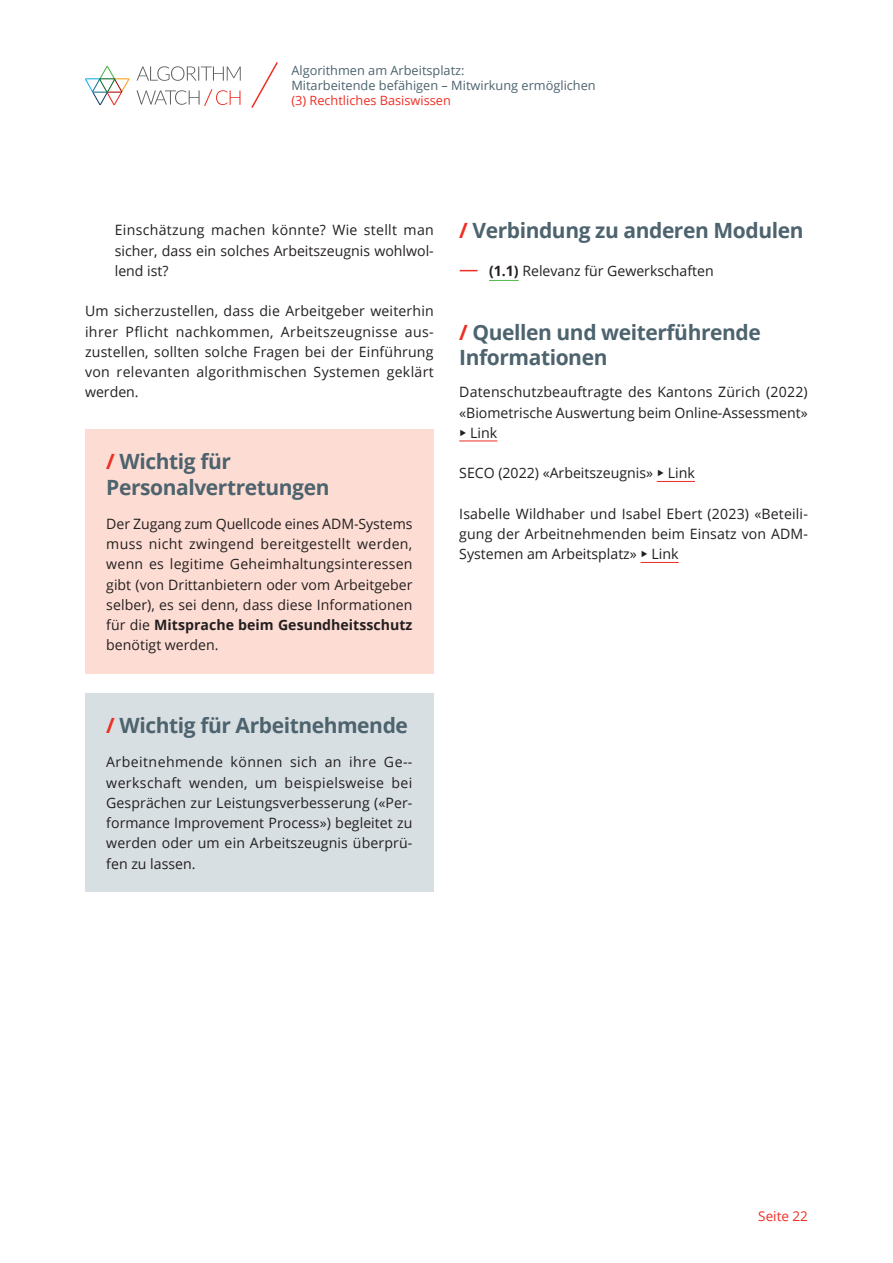
<style>
.page{position:relative;width:893px;height:1263px;background:#fff}
.page>*{position:absolute;margin:0;border:0;box-sizing:border-box;transform-origin:0 0}
.HBS_head_4_V{font:700 21px/25.2px "Open Sans";letter-spacing:-.02em;color:#4d636e}
.HBS_head_4_V_oG{font:700 21px/25.2px "Open Sans";letter-spacing:-.02em;color:#4d636e}
.HBS_Fließ_DE_oG{font:14.25px/20.2px "Open Sans";color:#231f20;text-align:justify}
.HBS_Fließ_DE_geänder{font:14.25px/20.2px "Open Sans";letter-spacing:.01em;color:#231f20;text-align:justify}
.t1{font:13.5px "Open Sans";color:#ee2e24}
.t2{font:12.75px/15px "Open Sans";color:#4d636e}
.t3{font:12.75px "Open Sans";color:#ee2e24}
.s1{color:#ee2e24}
.s2{font-weight:700}
.s3{font-size:19.5px;color:#ee2e24}
</style>
<div class="page">
<div style="left:85px;top:429px;width:349px;height:244px;background:#fdddd3"></div>
<div style="left:85px;top:693px;width:349px;height:198px;background:#d8dfe3"></div>
<hr style="left:489px;top:280px;width:30px;height:1px;background:#4cb848">
<hr style="left:459px;top:441px;width:38px;height:1px;background:#ee2e24">
<hr style="left:657px;top:481px;width:38px;height:1px;background:#ee2e24">
<hr style="left:641px;top:562px;width:38px;height:1px;background:#ee2e24">
<svg style="left:85px;top:66px;width:44px;height:39px"></svg>
<svg style="left:137px;top:66px;width:104px;height:40px"></svg>
<svg style="left:251px;top:62px;width:27px;height:46px"></svg>
<p class="t2" style="left:291px;top:63px;width:306px">Algorithmen am Arbeitsplatz:<br>Mitarbeitende befähigen – Mitwirkung ermöglichen</p>
<p class="t3" style="left:291px;top:92px;width:161px">(3) Rechtliches Basiswissen</p>
<p class="HBS_Fließ_DE_oG" style="left:115px;top:220px;width:320px">Einschätzung machen könnte? Wie stellt man sicher, dass ein solches Arbeitszeugnis wohlwol&shy;lend ist?</p>
<p class="HBS_Fließ_DE_geänder" style="left:85px;top:301px;width:350px">Um sicherzustellen, dass die Arbeitgeber weiterhin ihrer Pflicht nachkommen, Arbeitszeugnisse aus&shy;zustellen, sollten solche Fragen bei der Einführung von relevanten algorithmischen Systemen geklärt werden.</p>
<p class="HBS_head_4_V_oG" style="left:106px;top:449px;width:225px"><span class="s1">/</span> Wichtig für<br>Personalvertretungen</p>
<p class="HBS_Fließ_DE_oG" style="left:106px;top:513px;width:308px">Der Zugang zum Quellcode eines ADM-Systems muss nicht zwingend bereitgestellt werden, wenn es legitime Geheimhaltungsinteressen gibt (von Drittanbietern oder vom Arbeitgeber selber), es sei denn, dass diese Informationen für die <span class="s2">Mitsprache beim Gesundheitsschutz </span>benötigt werden.</p>
<p class="HBS_head_4_V_oG" style="left:106px;top:712px;width:303px"><span class="s1">/</span> Wichtig für Arbeitnehmende</p>
<p class="HBS_Fließ_DE_oG" style="left:106px;top:752px;width:308px">Arbeitnehmende können sich an ihre Ge-- werkschaft wenden, um beispielsweise bei Gesprächen zur Leistungsverbesserung («Per&shy;formance Improvement Process») begleitet zu werden oder um ein Arbeitszeugnis überprü&shy;fen zu lassen.</p>
<p class="HBS_head_4_V" style="left:459px;top:218px;width:346px"><span class="s1">/</span> Verbindung zu anderen Modulen</p>
<p class="HBS_Fließ_DE_oG" style="left:459px;top:260px;width:256px"><span class="s3">—</span> <span class="s2">(1.1)</span> Relevanz für Gewerkschaften</p>
<p class="HBS_head_4_V" style="left:459px;top:319px;width:303px"><span class="s1">/</span> Quellen und weiterführende<br>Informationen</p>
<p class="HBS_Fließ_DE_geänder" style="left:459px;top:382px;width:350px">Datenschutzbeauftragte des Kantons Zürich (2022)</p>
<p class="HBS_Fließ_DE_geänder" style="left:459px;top:402px;width:350px">«Biometrische Auswertung beim Online-Assessment»</p>
<p class="HBS_Fließ_DE_geänder" style="left:470px;top:422px;width:29px">Link</p>
<p class="HBS_Fließ_DE_geänder" style="left:459px;top:463px;width:237px">SECO (2022) «Arbeitszeugnis» Link</p>
<p class="HBS_Fließ_DE_geänder" style="left:459px;top:503px;width:350px">Isabelle Wildhaber und Isabel Ebert (2023) «Beteili&shy;gung der Arbeitnehmenden beim Einsatz von ADM-Systemen am Arbeitsplatz» Link</p>
<p class="t1" style="left:758px;top:1207px;width:51px">Seite 22</p>
</div>
